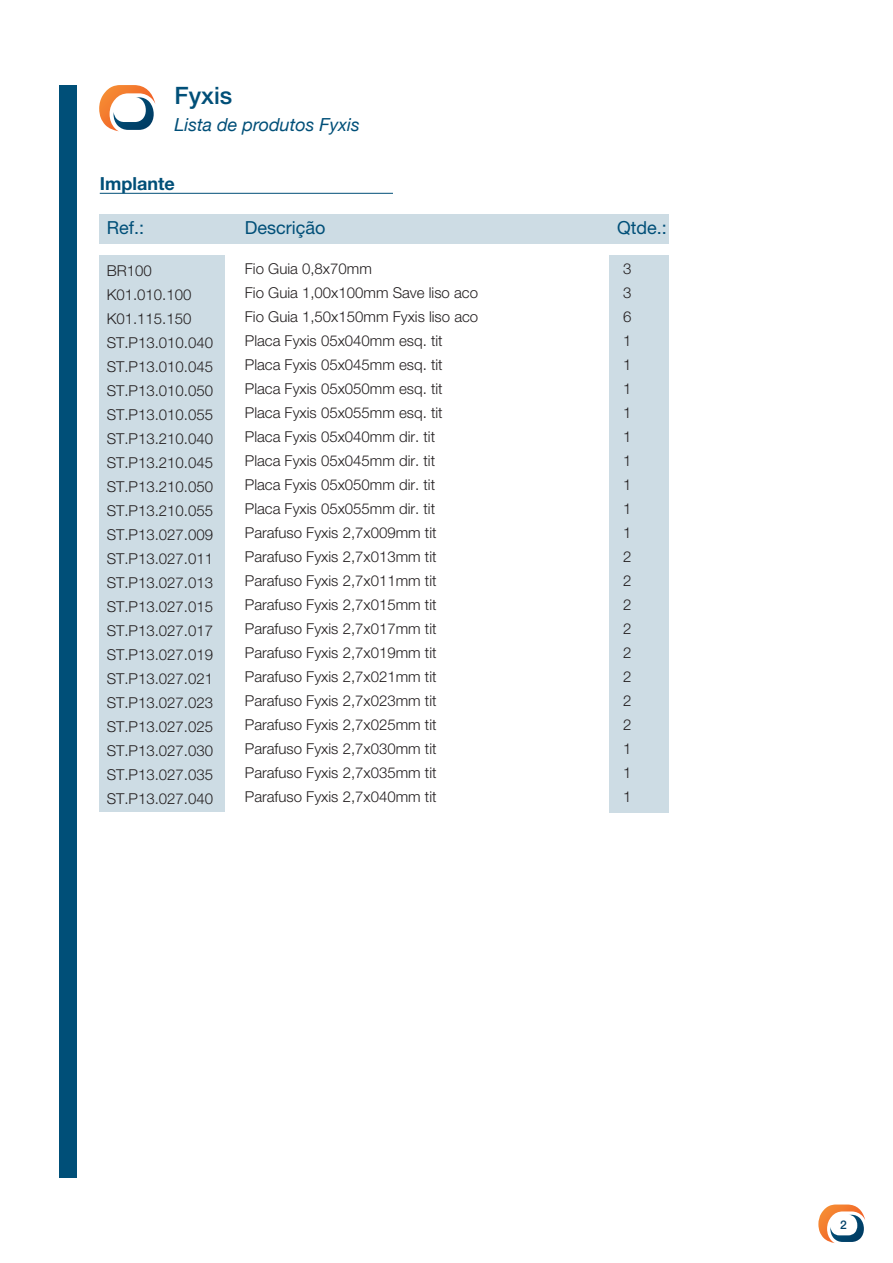
<style>
.page{position:relative;width:893px;height:1263px;background:#fff}
.page>*{position:absolute;margin:0;border:0;box-sizing:border-box;transform-origin:0 0}
.t1{font:500 24px "Helvetica Neue";color:#004f78}
.t2{font:italic 18px "Helvetica Neue";color:#004f78}
.t3{font:18px "Helvetica Neue";color:#004f78}
.t4{font:700 18px "Helvetica Neue";color:#004f78}
.t5{font:300 15px/24px "Helvetica Neue";color:#231f20;text-align:justify}
.t6{font:500 12px "Helvetica Neue";color:#004169}
</style>
<div class="page">
<svg style="left:818px;top:1204px;width:47px;height:39px"></svg>
<div style="left:60px;top:85px;width:17px;height:1093px;background:#004f78"></div>
<div style="left:100px;top:255px;width:125px;height:557px;background:#cddce4"></div>
<div style="left:609px;top:255px;width:60px;height:557px;background:#cddce4"></div>
<div style="left:100px;top:214px;width:569px;height:30px;background:#cddce4"></div>
<svg style="left:99px;top:85px;width:56px;height:46px"></svg>
<hr style="left:100px;top:193px;width:293px;height:1px;background:#004f78">
<p class="t1" style="left:174px;top:81px;width:59px">Fyxis</p>
<p class="t2" style="left:174px;top:114px;width:187px">Lista de produtos Fyxis</p>
<p class="t4" style="left:100px;top:172px;width:76px">Implante</p>
<p class="t3" style="left:107px;top:217px;width:39px">Ref.:</p>
<p class="t3" style="left:245px;top:217px;width:82px">Descrição</p>
<p class="t5" style="left:245px;top:257px;width:128px">Fio Guia 0,8x70mm</p>
<p class="t5" style="left:245px;top:281px;width:235px">Fio Guia 1,00x100mm Save liso aco</p>
<p class="t5" style="left:245px;top:305px;width:235px">Fio Guia 1,50x150mm Fyxis liso aco</p>
<p class="t5" style="left:245px;top:329px;width:199px">Placa Fyxis 05x040mm esq. tit</p>
<p class="t5" style="left:245px;top:353px;width:199px">Placa Fyxis 05x045mm esq. tit</p>
<p class="t5" style="left:245px;top:377px;width:199px">Placa Fyxis 05x050mm esq. tit</p>
<p class="t5" style="left:245px;top:401px;width:199px">Placa Fyxis 05x055mm esq. tit</p>
<p class="t5" style="left:245px;top:425px;width:192px">Placa Fyxis 05x040mm dir. tit</p>
<p class="t5" style="left:245px;top:449px;width:192px">Placa Fyxis 05x045mm dir. tit</p>
<p class="t5" style="left:245px;top:473px;width:192px">Placa Fyxis 05x050mm dir. tit</p>
<p class="t5" style="left:245px;top:497px;width:192px">Placa Fyxis 05x055mm dir. tit</p>
<p class="t5" style="left:245px;top:521px;width:193px">Parafuso Fyxis 2,7x009mm tit</p>
<p class="t5" style="left:245px;top:545px;width:193px">Parafuso Fyxis 2,7x013mm tit</p>
<p class="t5" style="left:245px;top:569px;width:193px">Parafuso Fyxis 2,7x011mm tit</p>
<p class="t5" style="left:245px;top:593px;width:193px">Parafuso Fyxis 2,7x015mm tit</p>
<p class="t5" style="left:245px;top:617px;width:193px">Parafuso Fyxis 2,7x017mm tit</p>
<p class="t5" style="left:245px;top:641px;width:193px">Parafuso Fyxis 2,7x019mm tit</p>
<p class="t5" style="left:245px;top:665px;width:193px">Parafuso Fyxis 2,7x021mm tit</p>
<p class="t5" style="left:245px;top:689px;width:193px">Parafuso Fyxis 2,7x023mm tit</p>
<p class="t5" style="left:245px;top:713px;width:193px">Parafuso Fyxis 2,7x025mm tit</p>
<p class="t5" style="left:245px;top:737px;width:193px">Parafuso Fyxis 2,7x030mm tit</p>
<p class="t5" style="left:245px;top:761px;width:193px">Parafuso Fyxis 2,7x035mm tit</p>
<p class="t5" style="left:245px;top:785px;width:193px">Parafuso Fyxis 2,7x040mm tit</p>
<p class="t5" style="left:107px;top:258px;width:47px">BR100</p>
<p class="t5" style="left:107px;top:282px;width:86px">K01.010.100</p>
<p class="t5" style="left:107px;top:306px;width:86px">K01.115.150</p>
<p class="t5" style="left:107px;top:330px;width:108px">ST.P13.010.040</p>
<p class="t5" style="left:107px;top:354px;width:108px">ST.P13.010.045</p>
<p class="t5" style="left:107px;top:378px;width:108px">ST.P13.010.050</p>
<p class="t5" style="left:107px;top:402px;width:108px">ST.P13.010.055</p>
<p class="t5" style="left:107px;top:426px;width:108px">ST.P13.210.040</p>
<p class="t5" style="left:107px;top:450px;width:108px">ST.P13.210.045</p>
<p class="t5" style="left:107px;top:474px;width:108px">ST.P13.210.050</p>
<p class="t5" style="left:107px;top:498px;width:108px">ST.P13.210.055</p>
<p class="t5" style="left:107px;top:522px;width:108px">ST.P13.027.009</p>
<p class="t5" style="left:107px;top:546px;width:108px">ST.P13.027.011</p>
<p class="t5" style="left:107px;top:570px;width:108px">ST.P13.027.013</p>
<p class="t5" style="left:107px;top:594px;width:108px">ST.P13.027.015</p>
<p class="t5" style="left:107px;top:618px;width:108px">ST.P13.027.017</p>
<p class="t5" style="left:107px;top:642px;width:108px">ST.P13.027.019</p>
<p class="t5" style="left:107px;top:666px;width:108px">ST.P13.027.021</p>
<p class="t5" style="left:107px;top:690px;width:108px">ST.P13.027.023</p>
<p class="t5" style="left:107px;top:714px;width:108px">ST.P13.027.025</p>
<p class="t5" style="left:107px;top:738px;width:108px">ST.P13.027.030</p>
<p class="t5" style="left:107px;top:762px;width:108px">ST.P13.027.035</p>
<p class="t5" style="left:107px;top:786px;width:108px">ST.P13.027.040</p>
<p class="t3" style="left:617px;top:217px;width:51px">Qtde.:</p>
<p class="t5" style="left:623px;top:256px;width:10px">3<br>3<br>6<br>1<br>1<br>1<br>1<br>1<br>1<br>1<br>1<br>1<br>2<br>2<br>2<br>2<br>2<br>2<br>2<br>2<br>1<br>1<br>1</p>
<p class="t6" style="left:840px;top:1217px;width:8px">2</p>
</div>
